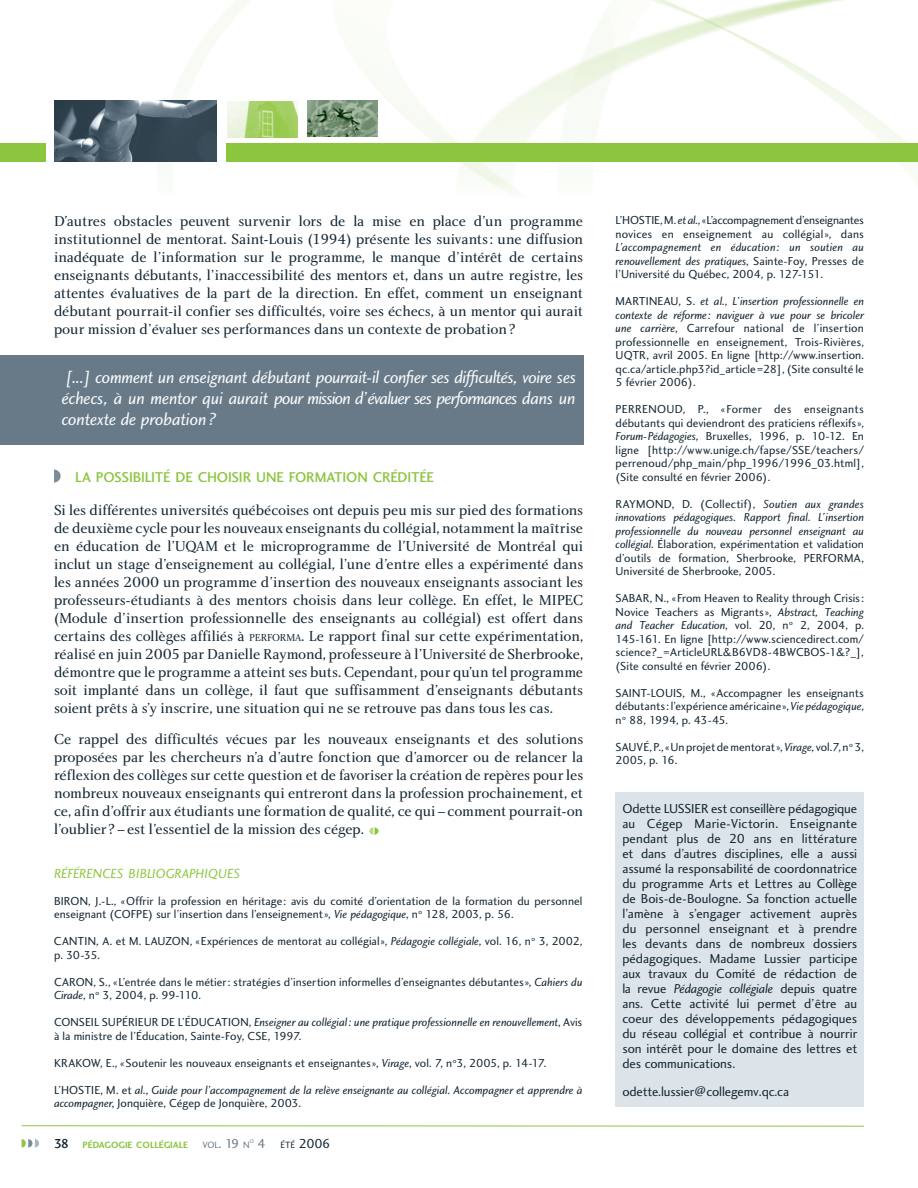
<style>
.page{position:relative;width:918px;height:1188px;background:#fff}
.page>*{position:absolute;margin:0;border:0;box-sizing:border-box;transform-origin:0 0}
.t1{font:18px/21px "Charlotte Sans Book Italic Plain";letter-spacing:-.025em;color:#f9fafb;text-align:justify}
.t2{font:15px/18px "Charlotte Book Plain";letter-spacing:-.01em;color:#142733;text-align:justify}
.t3{font:14.7px "Charlotte Sans Medium Plain";letter-spacing:-.01em;color:#8cc63f}
.t4{font:13.65px "Charlotte Sans Book Italic Plain";color:#8cc63f}
.t5{font:13.5px/15px "Charlotte Sans Book Plain";letter-spacing:-.01em;color:#142733;text-align:justify}
.t6{font:12px/13.5px "Charlotte Sans Book Plain";letter-spacing:.005em;color:#142733}
.t7{font:12px/13.5px "Charlotte Sans Book Italic Plain";letter-spacing:-.005em;color:#142733}
.t8{font:9.45px "Charlotte Sans Bold Plain";color:#8cc63f}
.t9{font:9.45px "Charlotte Sans Book Plain";color:#687a88}
.t10{font:5.55px "Charlotte Sans Book Plain";color:#687a88}
.s1{font-size:10.5px}
.s2{font-family:"Charlotte Sans Book Italic Plain"}
.s3{font-family:"Charlotte Sans Book Plain"}
.s4{font-family:"Charlotte Sans Medium Plain";font-size:13.5px;color:#142733}
.s5{font-size:13.5px}
.s6{color:#687a88}
.s7{font-size:9.45px}
</style>
<div class="page">
<div style="left:616px;top:793px;width:248px;height:314px;background:#dde4e9"></div>
<svg style="left:54px;top:469px;width:7px;height:14px"></svg>
<div style="left:0;top:355px;width:583px;height:89px;background:#687a88"></div>
<svg style="left:369px;top:827px;width:10px;height:8px"></svg>
<img style="left:0;top:0;width:918px;height:193px">
<hr style="left:22px;top:1125px;width:842px;height:2px;background:#8cc63f">
<img style="left:55px;top:101px;width:162px;height:61px">
<img style="left:307px;top:101px;width:71px;height:36px">
<img style="left:227px;top:102px;width:71px;height:36px">
<div style="left:227px;top:144px;width:691px;height:18px;background:#8cc63f"></div>
<div style="left:0;top:144px;width:46px;height:18px;background:#8cc63f"></div>
<svg style="left:22px;top:1139px;width:17px;height:9px"></svg>
<p class="t2" style="left:54px;top:213px;width:531px">D’autres obstacles peuvent survenir lors de la mise en place d’un programme institutionnel de mentorat. Saint-Louis (1994) présente les suivants : une diffusion inadéquate de l’information sur le programme, le manque d’intérêt de certains enseignants débutants, l’inaccessibilité des mentors et, dans un autre registre, les attentes évaluatives de la part de la direction. En effet, comment un enseignant débutant pourrait-il confier ses difficultés, voire ses échecs, à un mentor qui aurait pour mission d’évaluer ses performances dans un contexte de probation ?</p>
<p class="t1" style="left:62px;top:368px;width:516px">[...] comment un enseignant débutant pourrait-il confier ses difficultés, voire ses échecs, à un mentor qui aurait pour mission d’évaluer ses performances dans un contexte de probation ?</p>
<p class="t3" style="left:75px;top:471px;width:360px">LA POSSIBILITÉ DE CHOISIR UNE FORMATION CRÉDITÉE</p>
<p class="t2" style="left:54px;top:502px;width:531px">Si les différentes universités québécoises ont depuis peu mis sur pied des formations de deuxième cycle pour les nouveaux enseignants du collégial, notamment la maîtrise en éducation de l’UQAM et le microprogramme de l’Université de Montréal qui inclut un stage d’enseignement au collégial, l’une d’entre elles a expérimenté dans les années 2000 un programme d’insertion des nouveaux enseignants associant les professeurs-étudiants à des mentors choisis dans leur collège. En effet, le MIPEC (Module d’insertion professionnelle des enseignants au collégial) est offert dans certains des collèges affiliés à <span class="s1">PERFORMA</span>. Le rapport final sur cette expérimentation, réalisé en juin 2005 par Danielle Raymond, professeure à l’Université de Sherbrooke, démontre que le programme a atteint ses buts. Cependant, pour qu’un tel programme soit implanté dans un collège, il faut que suffisamment d’enseignants débutants soient prêts à s’y inscrire, une situation qui ne se retrouve pas dans tous les cas.</p>
<p class="t2" style="left:54px;top:731px;width:531px">Ce rappel des difficultés vécues par les nouveaux enseignants et des solutions proposées par les chercheurs n’a d’autre fonction que d’amorcer ou de relancer la réflexion des collèges sur cette question et de favoriser la création de repères pour les nombreux nouveaux enseignants qui entreront dans la profession prochainement, et ce, afin d’offrir aux étudiants une formation de qualité, ce qui – comment pourrait-on l’oublier ? – est l’essentiel de la mission des cégep.</p>
<p class="t4" style="left:54px;top:868px;width:188px">RÉFÉRENCES BIBLIOGRAPHIQUES</p>
<p class="t6" style="left:54px;top:895px;width:530px">BIRON, J.-L., « Offrir la profession en héritage : avis du comité d’orientation de la formation du personnel enseignant (COFPE) sur l’insertion dans l’enseignement », <span class="s2">Vie pédagogique</span>, n <sup>o</sup> 128, 2003, p. 56.</p>
<p class="t6" style="left:54px;top:935px;width:530px">CANTIN, A. et M. LAUZON, « Expériences de mentorat au collégial », <span class="s2">Pédagogie collégiale</span>, vol. 16, n <sup>o</sup> 3, 2002, p. 30-35.</p>
<p class="t6" style="left:54px;top:976px;width:530px">CARON, S., « L’entrée dans le métier : stratégies d’insertion informelles d’enseignantes débutantes », <span class="s2">Cahiers du<br>Cirade</span>, n <sup>o</sup> 3, 2004, p. 99-110.</p>
<p class="t7" style="left:54px;top:1016px;width:530px"><span class="s3">CONSEIL SUPÉRIEUR DE L’ÉDUCATION,</span> Enseigner au collégial : une pratique professionnelle en renouvellement<span class="s3">, Avis</span></p>
<p class="t6" style="left:54px;top:1030px;width:249px">à la ministre de l’Éducation, Sainte-Foy, CSE, 1997.</p>
<p class="t6" style="left:54px;top:1057px;width:494px">KRAKOW, E., « Soutenir les nouveaux enseignants et enseignantes », <span class="s2">Virage</span>, vol. 7, n <sup>o</sup>3, 2005, p. 14-17.</p>
<p class="t7" style="left:54px;top:1084px;width:530px"><span class="s3">L’HOSTIE, M. et</span> al.<span class="s3">,</span> Guide pour l’accompagnement de la relève enseignante au collégial. Accompagner et apprendre à</p>
<p class="t6" style="left:54px;top:1097px;width:249px"><span class="s2">accompagner</span>, Jonquière, Cégep de Jonquière, 2003.</p>
<p class="t8" style="left:54px;top:1141px;width:136px"><span class="s4">38</span> PÉDAGOGIE COLLÉGIALE</p>
<p class="t9" style="left:202px;top:1141px;width:49px">VOL<span class="s5">. 19</span> N</p>
<p class="t10" style="left:250px;top:1139px;width:6px">O</p>
<p class="t5" style="left:258px;top:1137px;width:74px"><span class="s6">4</span> <span class="s7">ÉTÉ</span> 2006</p>
<p class="t6" style="left:616px;top:214px;width:250px">L’HOSTIE, M. <span class="s2">et al.</span>, « L’accompagnement d’enseignantes novices en enseignement au collégial », dans</p>
<p class="t7" style="left:616px;top:241px;width:250px">L’accompagnement en éducation : un soutien au renouvellement des pratiques<span class="s3">, Sainte-Foy, Presses de</span></p>
<p class="t6" style="left:616px;top:268px;width:209px">l’Université du Québec, 2004, p. 127-151.</p>
<p class="t7" style="left:616px;top:295px;width:250px"><span class="s3">MARTINEAU, S.</span> et al.<span class="s3">,</span> L’insertion professionnelle en contexte de réforme : naviguer à vue pour se bricoler</p>
<p class="t6" style="left:616px;top:322px;width:250px;text-align:justify"><span class="s2">une carrière</span>, Carrefour national de l’insertion professionnelle en enseignement, Trois-Rivières, UQTR, avril 2005. En ligne [http://www.insertion. qc.ca/article.php3?id_article=28], (Site consulté le 5 février 2006).</p>
<p class="t6" style="left:616px;top:403px;width:250px;text-align:justify">PERRENOUD, P., « Former des enseignants débutants qui deviendront des praticiens réflexifs », <span class="s2">Forum-Pédagogies</span>, Bruxelles, 1996, p. 10-12. En ligne [http://www.unige.ch/fapse/SSE/teachers/ perrenoud/php_main/php_1996/1996_03.html], (Site consulté en février 2006).</p>
<p class="t6" style="left:616px;top:498px;width:250px">RAYMOND, D. (Collectif), <span class="s2">Soutien aux grandes</span></p>
<p class="t7" style="left:616px;top:511px;width:250px">innovations pédagogiques. Rapport final. L’insertion professionnelle du nouveau personnel enseignant au</p>
<p class="t6" style="left:616px;top:538px;width:250px;text-align:justify"><span class="s2">collégial</span>. Élaboration, expérimentation et validation d’outils de formation, Sherbrooke, PERFORMA, Université de Sherbrooke, 2005.</p>
<p class="t6" style="left:616px;top:592px;width:250px">SABAR, N., « From Heaven to Reality through Crisis :<br>Novice Teachers as Migrants », <span class="s2">Abstract, Teaching</span></p>
<p class="t7" style="left:616px;top:619px;width:250px">and Teacher Education<span class="s3">, vol. 20, n</span> <sup>o</sup> <span class="s3">2, 2004, p.</span></p>
<p class="t6" style="left:616px;top:633px;width:250px;text-align:justify">145-161. En ligne [http://www.sciencedirect.com/ science?_=ArticleURL&amp;B6VD8-4BWCBOS-1&amp;?_], (Site consulté en février 2006).</p>
<p class="t6" style="left:616px;top:687px;width:250px;text-align:justify">SAINT-LOUIS, M., « Accompagner les enseignants débutants : l’expérience américaine », <span class="s2">Vie pédagogique</span>, n <sup>o</sup> 88, 1994, p. 43-45.</p>
<p class="t6" style="left:616px;top:741px;width:250px">SAUVÉ, P., « Un projet de mentorat », <span class="s2">Virage</span>, vol.7, n <sup>o</sup> 3,<br>2005, p. 16.</p>
<p class="t5" style="left:622px;top:802px;width:237px">Odette LUSSIER est conseillère pédagogique au Cégep Marie-Victorin. Enseignante pendant plus de 20 ans en littérature et dans d’autres disciplines, elle a aussi assumé la responsabilité de coordonnatrice du programme Arts et Lettres au Collège de Bois-de-Boulogne. Sa fonction actuelle l’amène à s’engager activement auprès du personnel enseignant et à prendre les devants dans de nombreux dossiers pédagogiques. Madame Lussier participe aux travaux du Comité de rédaction de la revue <span class="s2">Pédagogie collégiale</span> depuis quatre ans. Cette activité lui permet d’être au coeur des développements pédagogiques du réseau collégial et contribue à nourrir son intérêt pour le domaine des lettres et des communications.</p>
<p class="t5" style="left:622px;top:1085px;width:168px">odette.lussier@collegemv.qc.ca</p>
</div>
